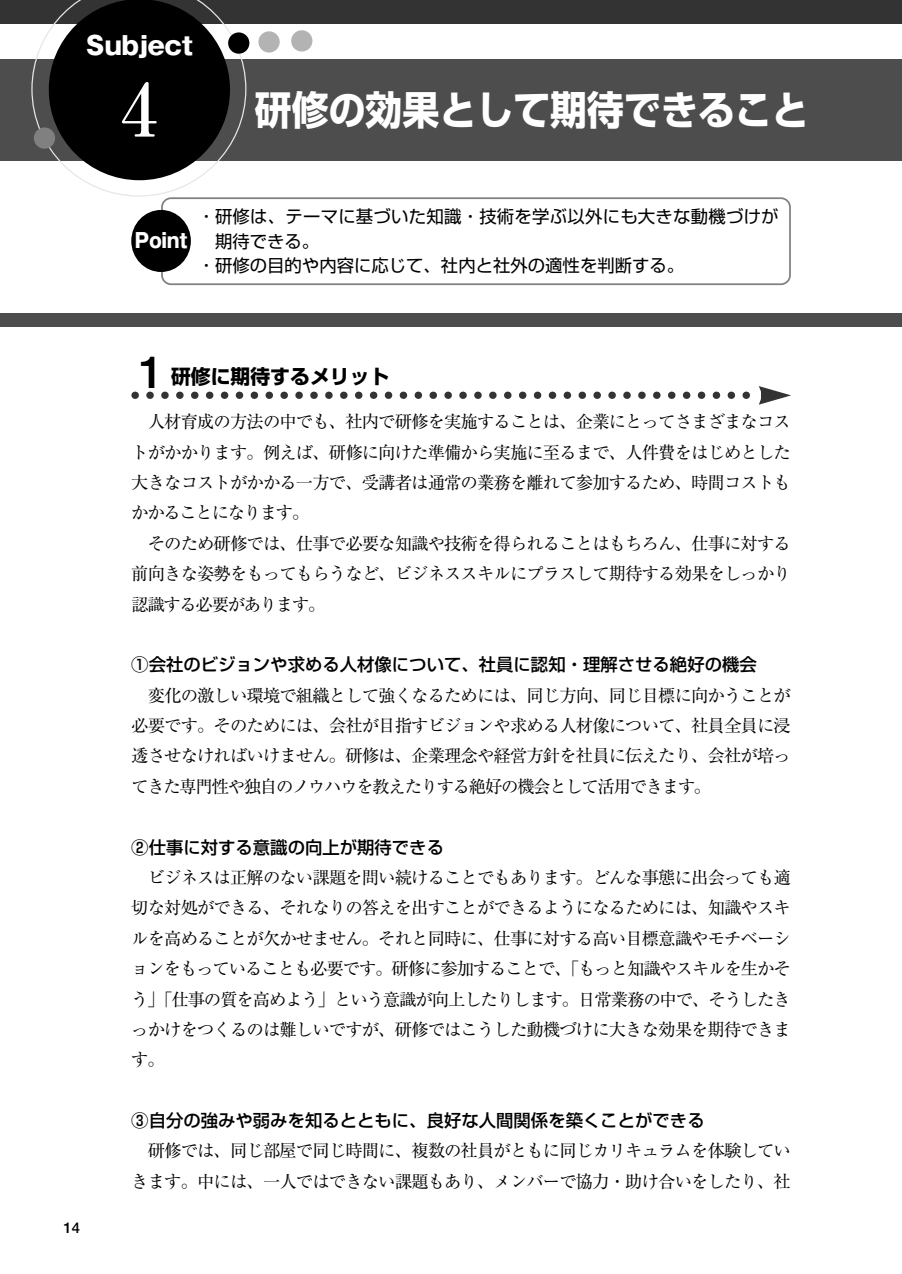
<style>
.page{position:relative;width:902px;height:1274px;background:#fff}
.page>*{position:absolute;margin:0;border:0;box-sizing:border-box;transform-origin:0 0}
.t1{font:700 44.62px "Futo Go B101";color:#000}
.t2{font:700 39.73px "Shin Go";color:#fff;scale:.93 1}
.t3{font:24.85px "Gothic MB101 hea";color:#fff}
.t4{font:700 19.78px "Shin Go";color:#000}
.t5{font:19.78px "Gothic MB101 hea";color:#fff;scale:.9 1}
.t6{font:17.32px/30.4px "Ryumin";letter-spacing:-.05em;color:#000;text-align:justify}
.t7{font:500 17.32px "Shin Go";color:#000}
.t8{font:17.32px "Shin Go";letter-spacing:.005em;color:#000}
.t9{font:700 14.88px "Futo Go B101";color:#000}
.s1{font-family:"Ryumin";font-size:74.38px}
</style>
<div class="page">
<div style="left:0;top:0;width:901px;height:24px;background:#333"></div>
<div style="left:0;top:59px;width:901px;height:101px;background:#4d4d4d"></div>
<svg style="left:31px;top:0;width:215px;height:197px"></svg>
<div style="left:258px;top:31px;width:21px;height:22px;background:#b3b3b3;border-radius:50%"></div>
<div style="left:291px;top:30px;width:21px;height:22px;background:#b3b3b3;border-radius:50%"></div>
<div style="left:34px;top:127px;width:21px;height:22px;background:#808080;border-radius:50%"></div>
<div style="left:228px;top:32px;width:21px;height:22px;background:#000;border-radius:50%"></div>
<div style="left:0;top:314px;width:901px;height:13px;background:#4d4d4d"></div>
<svg style="left:135px;top:386px;width:655px;height:19px"></svg>
<div style="left:161px;top:197px;width:629px;height:88px;border:2px solid #808080;border-radius:9px"></div>
<div style="left:131px;top:210px;width:60px;height:62px;background:#000;border-radius:50%"></div>
<h3 class="t3" style="left:86px;top:36px;width:108px">Subject</h3>
<h2 class="t2" style="left:102px;top:95px;width:761px"><span class="s1">４</span> 研修の効果として期待できること</h2>
<p class="t5" style="left:135px;top:234px;width:60px">Point</p>
<p class="t8" style="left:198px;top:210px;width:582px">・研修は、テーマに基づいた知識・技術を学ぶ以外にも大きな動機づけが</p>
<p class="t8" style="left:215px;top:235px;width:106px">期待できる。</p>
<p class="t8" style="left:198px;top:259px;width:488px">・研修の目的や内容に応じて、社内と社外の適性を判断する。</p>
<h1 class="t1" style="left:139px;top:354px;width:26px">1</h1>
<p class="t4" style="left:171px;top:369px;width:220px">研修に期待するメリット</p>
<p class="t6" style="left:131px;top:409px;width:660px;text-indent:16px">人材育成の方法の中でも、社内で研修を実施することは、企業にとってさまざまなコストがかかります。例えば、研修に向けた準備から実施に至るまで、人件費をはじめとした大きなコストがかかる一方で、受講者は通常の業務を離れて参加するため、時間コストもかかることになります。</p>
<p class="t6" style="left:131px;top:530px;width:661px;text-indent:16px">そのため研修では、仕事で必要な知識や技術を得られることはもちろん、仕事に対する前向きな姿勢をもってもらうなど、ビジネススキルにプラスして期待する効果をしっかり認識する必要があります。</p>
<p class="t7" style="left:131px;top:658px;width:627px">①会社のビジョンや求める人材像について、社員に認知・理解させる絶好の機会</p>
<p class="t6" style="left:131px;top:682px;width:660px;text-indent:16px">変化の激しい環境で組織として強くなるためには、同じ方向、同じ目標に向かうことが必要です。そのためには、会社が目指すビジョンや求める人材像について、社員全員に浸透させなければいけません。研修は、企業理念や経営方針を社員に伝えたり、会社が培ってきた専門性や独自のノウハウを教えたりする絶好の機会として活用できます。</p>
<p class="t7" style="left:131px;top:841px;width:314px">②仕事に対する意識の向上が期待できる</p>
<p class="t6" style="left:131px;top:865px;width:661px;text-indent:16px">ビジネスは正解のない課題を問い続けることでもあります。どんな事態に出会っても適切な対処ができる、それなりの答えを出すことができるようになるためには、知識やスキルを高めることが欠かせません。それと同時に、仕事に対する高い目標意識やモチベーションをもっていることも必要です。研修に参加することで、「もっと知識やスキルを生かそう」「仕事の質を高めよう」という意識が向上したりします。日常業務の中で、そうしたきっかけをつくるのは難しいですが、研修ではこうした動機づけに大きな効果を期待できます。</p>
<p class="t9" style="left:64px;top:1221px;width:18px">14</p>
<p class="t7" style="left:131px;top:1114px;width:574px">③自分の強みや弱みを知るとともに、良好な人間関係を築くことができる</p>
<p class="t6" style="left:131px;top:1138px;width:660px;text-align:right">研修では、同じ部屋で同じ時間に、複数の社員がともに同じカリキュラムを体験していきます。中には、一人ではできない課題もあり、メンバーで協力・助け合いをしたり、社</p>
</div>
